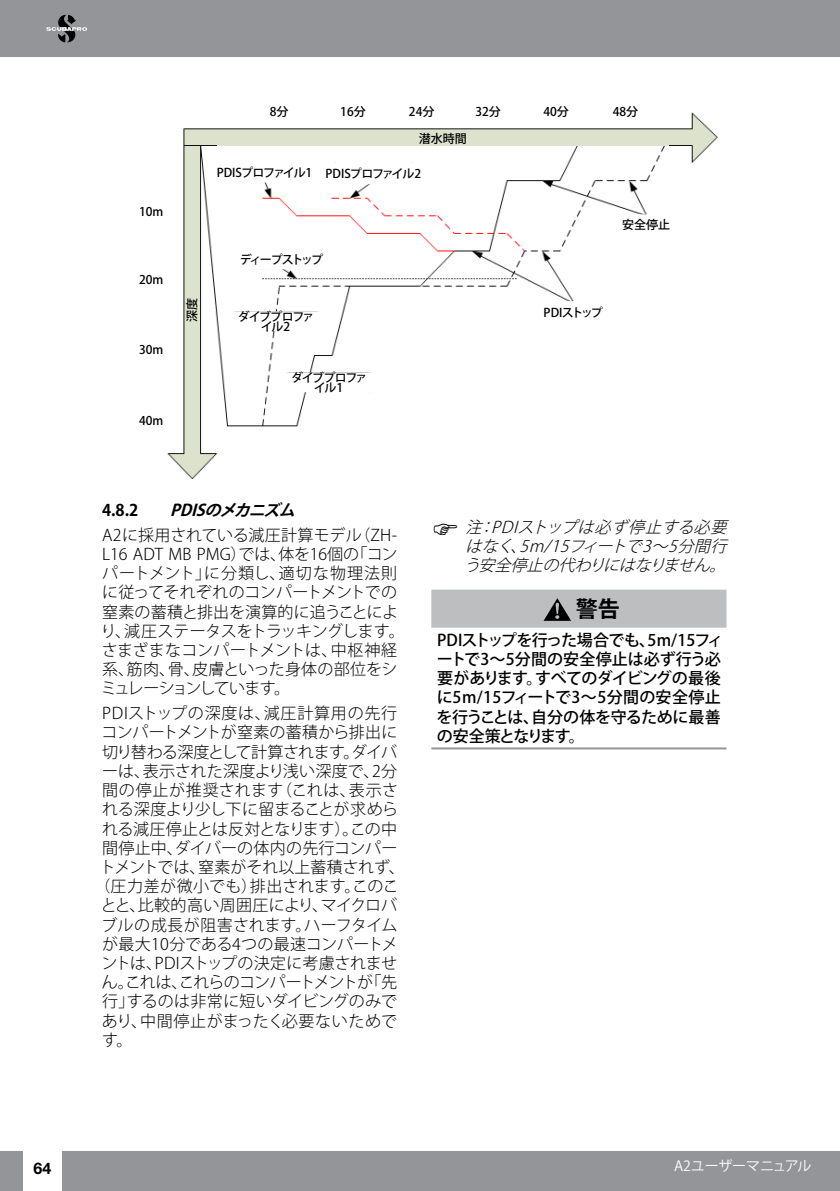
<style>
.page{position:relative;width:840px;height:1191px;background:#fff}
.page>*{position:absolute;margin:0;border:0;box-sizing:border-box;transform-origin:0 0}
.t1{font:700 22px "Koz Go Pro";color:#000}
.t2{font:300 16px/19.2px "Koz Go Pro";color:#000}
.t3{font:500 16px/19.2px "Koz Go Pro";letter-spacing:-.02em;color:#000}
.t4{font:italic 300 16px/19.2px "Koz Go Pro";color:#000;text-align:justify}
.t5{font:300 16px "Koz Go Pro";letter-spacing:.02em;color:#000}
.t6{font:300 16px "Koz Go Pro";letter-spacing:.045em;color:#000}
.t7{font:300 16px "Koz Go Pro";letter-spacing:-.065em;color:#000}
.t8{font:300 16px "Koz Go Pro";letter-spacing:-.045em;color:#000}
.t9{font:300 16px "Koz Go Pro";letter-spacing:-.035em;color:#000}
.t10{font:300 16px "Koz Go Pro";letter-spacing:-.025em;color:#000}
.t11{font:300 16px "Koz Go Pro";letter-spacing:.04em;color:#000}
.t12{font:italic 700 16px "Koz Go Pro";color:#000}
.t13{font:700 16px "Koz Go Pro";color:#000}
.t14{font:700 16px "Helvetica Neue LT Std";color:#000}
.t15{font:14px "Koz Go Pro";letter-spacing:-.015em;color:#fff}
.t16{font:500 12px "Koz Go Pro";letter-spacing:-.01em;color:#000}
.t17{font:500 12px "Koz Go Pro";letter-spacing:-.06em;color:#000}
.t18{font:500 12px/10px "Koz Go Pro";letter-spacing:-.095em;color:#000;text-align:center}
.t19{font:500 12px "Koz Go Pro";letter-spacing:-.18em;color:#000}
.t20{font:500 12px "Koz Go Pro";letter-spacing:-.12em;color:#000}
</style>
<div class="page">
<hr style="left:839px;top:0;width:1px;height:57px;background:#939598">
<div style="left:62px;top:1151px;width:777px;height:40px;background:#939598"></div>
<hr style="left:839px;top:1151px;width:1px;height:40px;background:#939598">
<div style="left:0;top:1151px;width:23px;height:40px;background:#939598"></div>
<div style="left:0;top:0;width:839px;height:57px;background:#939598"></div>
<svg style="left:46px;top:15px;width:41px;height:27px"></svg>
<img style="left:167px;top:112px;width:551px;height:367px">
<div style="left:209px;top:162px;width:111px;height:21px;background:#fff;border-radius:5px"></div>
<div style="left:231px;top:249px;width:102px;height:20px;background:#fff;border-radius:5px"></div>
<div style="left:321px;top:163px;width:104px;height:21px;background:#fff;border-radius:5px"></div>
<div style="left:121px;top:409px;width:60px;height:22px;background:#fff"></div>
<div style="left:121px;top:338px;width:60px;height:22px;background:#fff"></div>
<div style="left:121px;top:268px;width:60px;height:22px;background:#fff"></div>
<div style="left:121px;top:200px;width:60px;height:22px;background:#fff"></div>
<div style="left:249px;top:100px;width:60px;height:22px;background:#fff"></div>
<div style="left:323px;top:100px;width:60px;height:22px;background:#fff"></div>
<div style="left:391px;top:100px;width:60px;height:22px;background:#fff"></div>
<div style="left:458px;top:100px;width:60px;height:22px;background:#fff"></div>
<div style="left:526px;top:100px;width:60px;height:22px;background:#fff"></div>
<div style="left:595px;top:100px;width:60px;height:22px;background:#fff"></div>
<div style="left:217px;top:130px;width:451px;height:15px;background:#dde2cd"></div>
<div style="left:185px;top:178px;width:13px;height:263px;background:#dde2cd"></div>
<div style="left:224px;top:311px;width:105px;height:20px;background:#fff;border-radius:5px"></div>
<div style="left:277px;top:372px;width:105px;height:20px;background:#fff;border-radius:5px"></div>
<div style="left:598px;top:214px;width:95px;height:21px;background:#fff;border-radius:5px"></div>
<div style="left:528px;top:301px;width:92px;height:23px;background:#fff;border-radius:5px"></div>
<div style="left:431px;top:589px;width:295px;height:38px;background:#bcbec0"></div>
<hr style="left:431px;top:747px;width:295px;height:2px;background:#939598">
<svg style="left:543px;top:598px;width:28px;height:23px"></svg>
<p class="t16" style="left:270px;top:104px;width:20px">8分</p>
<p class="t16" style="left:340px;top:104px;width:27px">16分</p>
<p class="t16" style="left:408px;top:104px;width:27px">24分</p>
<p class="t16" style="left:475px;top:104px;width:27px">32分</p>
<p class="t16" style="left:543px;top:104px;width:27px">40分</p>
<p class="t16" style="left:612px;top:104px;width:27px">48分</p>
<p class="t16" style="left:418px;top:130px;width:49px">潜水時間</p>
<p class="t16" style="left:139px;top:203px;width:26px">10m</p>
<p class="t16" style="left:139px;top:271px;width:26px">20m</p>
<p class="t16" style="left:139px;top:342px;width:26px">30m</p>
<p class="t16" style="left:139px;top:413px;width:26px">40m</p>
<p class="t17" style="left:216px;top:165px;width:97px">PDISプロファイル1</p>
<p class="t17" style="left:325px;top:166px;width:97px">PDISプロファイル2</p>
<p class="t16" style="left:184px;top:322px;width:25px;rotate:-90deg">深度</p>
<p class="t19" style="left:240px;top:252px;width:85px">ディープストップ</p>
<p class="t18" style="left:238px;top:312px;width:78px">ダイブプロファイル2</p>
<p class="t18" style="left:291px;top:373px;width:78px">ダイブプロファイル1</p>
<p class="t16" style="left:621px;top:217px;width:49px">安全停止</p>
<p class="t20" style="left:543px;top:305px;width:61px">PDIストップ</p>
<p class="t13" style="left:102px;top:499px;width:38px">4.8.2</p>
<p class="t12" style="left:170px;top:499px;width:132px">PDISのメカニズム</p>
<p class="t2" style="left:100px;top:525px;width:306px">A2に採用されている減圧計算モデル（ZH-<br>L16 ADT MB PMG）では、体を16個の「コンパートメント」に分類し、適切な物理法則に従ってそれぞれのコンパートメントでの窒素の蓄積と排出を演算的に追うことにより、減圧ステータスをトラッキングします。さまざまなコンパートメントは、中枢神経系、筋肉、骨、皮膚といった身体の部位をシミュレーションしています。</p>
<p class="t6" style="left:102px;top:703px;width:296px">PDIストップの深度は、減圧計算用の先行</p>
<p class="t2" style="left:101px;top:723px;width:297px">コンパートメントが窒素の蓄積から排出に</p>
<p class="t8" style="left:102px;top:741px;width:296px">切り替わる深度として計算されます。ダイバ</p>
<p class="t5" style="left:102px;top:760px;width:296px">ーは、表示された深度より浅い深度で、2分</p>
<p class="t6" style="left:102px;top:779px;width:297px">間の停止が推奨されます（これは、表示さ</p>
<p class="t10" style="left:102px;top:799px;width:297px">れる深度より少し下に留まることが求めら</p>
<p class="t9" style="left:102px;top:818px;width:296px">れる減圧停止とは反対となります）。この中</p>
<p class="t2" style="left:102px;top:838px;width:296px">間停止中、ダイバーの体内の先行コンパー</p>
<p class="t2" style="left:100px;top:857px;width:306px">トメントでは、窒素がそれ以上蓄積されず、</p>
<p class="t2" style="left:94px;top:876px;width:305px">（圧力差が微小でも）排出されます。このこ</p>
<p class="t5" style="left:101px;top:895px;width:298px">とと、比較的高い周囲圧により、マイクロバ</p>
<p class="t2" style="left:101px;top:915px;width:297px">ブルの成長が阻害されます。ハーフタイム</p>
<p class="t2" style="left:102px;top:934px;width:297px">が最大10分である4つの最速コンパートメ</p>
<p class="t2" style="left:101px;top:953px;width:297px">ントは、PDIストップの決定に考慮されませ</p>
<p class="t7" style="left:102px;top:971px;width:297px">ん。これは、これらのコンパートメントが「先</p>
<p class="t2" style="left:102px;top:992px;width:296px">行」するのは非常に短いダイビングのみで</p>
<p class="t11" style="left:102px;top:1010px;width:297px">あり、中間停止がまったく必要ないためで</p>
<p class="t2" style="left:102px;top:1030px;width:32px">す。</p>
<p class="t4" style="left:463px;top:517px;width:269px">注：PDIストップは必ず停止する必要はなく、5m/15フィートで3～5分間行う安全停止の代わりにはなりません。</p>
<h1 class="t1" style="left:575px;top:594px;width:45px">警告</h1>
<p class="t3" style="left:436px;top:631px;width:288px">PDIストップを行った場合でも、5m/15フィートで3～5分間の安全停止は必ず行う必要があります。すべてのダイビングの最後に5m/15フィートで3～5分間の安全停止を行うことは、自分の体を守るために最善の安全策となります。</p>
<p class="t14" style="left:34px;top:1158px;width:19px">64</p>
<p class="t15" style="left:673px;top:1156px;width:139px">A2ユーザーマニュアル</p>
</div>
